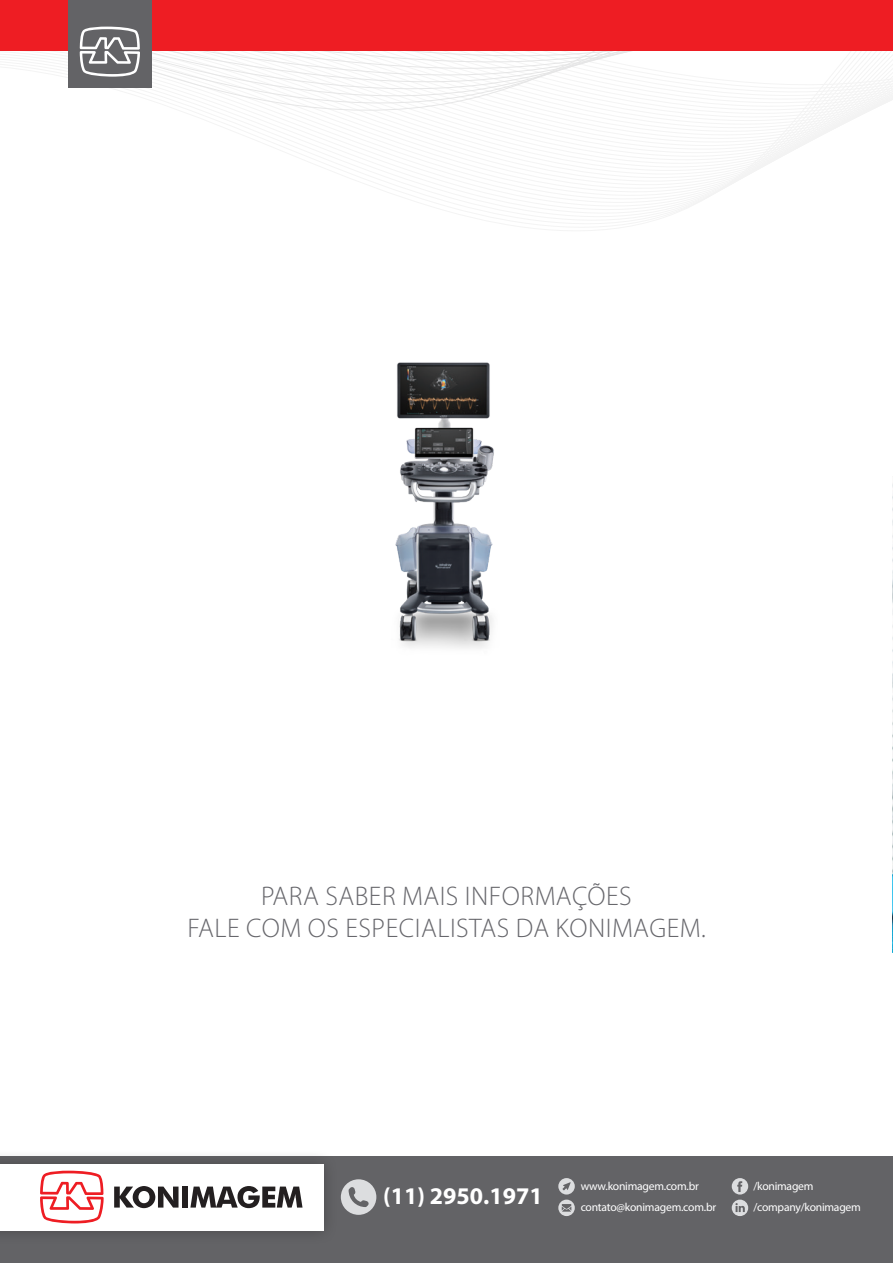
<style>
.page{position:relative;width:893px;height:1263px;background:#fff}
.page>*{position:absolute;margin:0;border:0;box-sizing:border-box;transform-origin:0 0}
.t1{font:300 27px "Myriad Pro";letter-spacing:.02em;color:#67676c}
.t2{font:700 24px "Myriad Pro";color:#fff}
.t3{font:11.55px "Myriad Pro";letter-spacing:-.02em;color:#fff}
</style>
<div class="page">
<img style="left:892px;top:476px;width:1px;height:476px">
<img style="left:395px;top:362px;width:99px;height:286px">
<svg style="left:0;top:0;width:893px;height:194px"></svg>
<div style="left:0;top:1157px;width:893px;height:106px;background:#636366"></div>
<div style="left:0;top:1149px;width:338px;height:95px;background:#231f20;opacity:.4"></div>
<div style="left:0;top:1164px;width:324px;height:66px;background:#fff"></div>
<svg style="left:558px;top:1178px;width:17px;height:38px"></svg>
<svg style="left:341px;top:1179px;width:35px;height:36px"></svg>
<svg style="left:732px;top:1178px;width:16px;height:38px"></svg>
<svg style="left:40px;top:1171px;width:64px;height:52px"></svg>
<svg style="left:114px;top:1186px;width:65px;height:22px"></svg>
<div style="left:182px;top:1186px;width:6px;height:21px;background:#231f20"></div>
<svg style="left:190px;top:1186px;width:113px;height:22px"></svg>
<p class="t1" style="left:261px;top:879px;width:372px">PARA SABER MAIS INFORMAÇÕES</p>
<p class="t1" style="left:187px;top:912px;width:520px">FALE COM OS ESPECIALISTAS DA KONIMAGEM.</p>
<p class="t2" style="left:383px;top:1180px;width:161px">(11) 2950.1971</p>
<p class="t3" style="left:581px;top:1178px;width:120px">www.konimagem.com.br</p>
<p class="t3" style="left:581px;top:1200px;width:137px">contato@konimagem.com.br</p>
<p class="t3" style="left:753px;top:1178px;width:62px">/konimagem</p>
<p class="t3" style="left:753px;top:1200px;width:109px">/company/konimagem</p>
</div>
